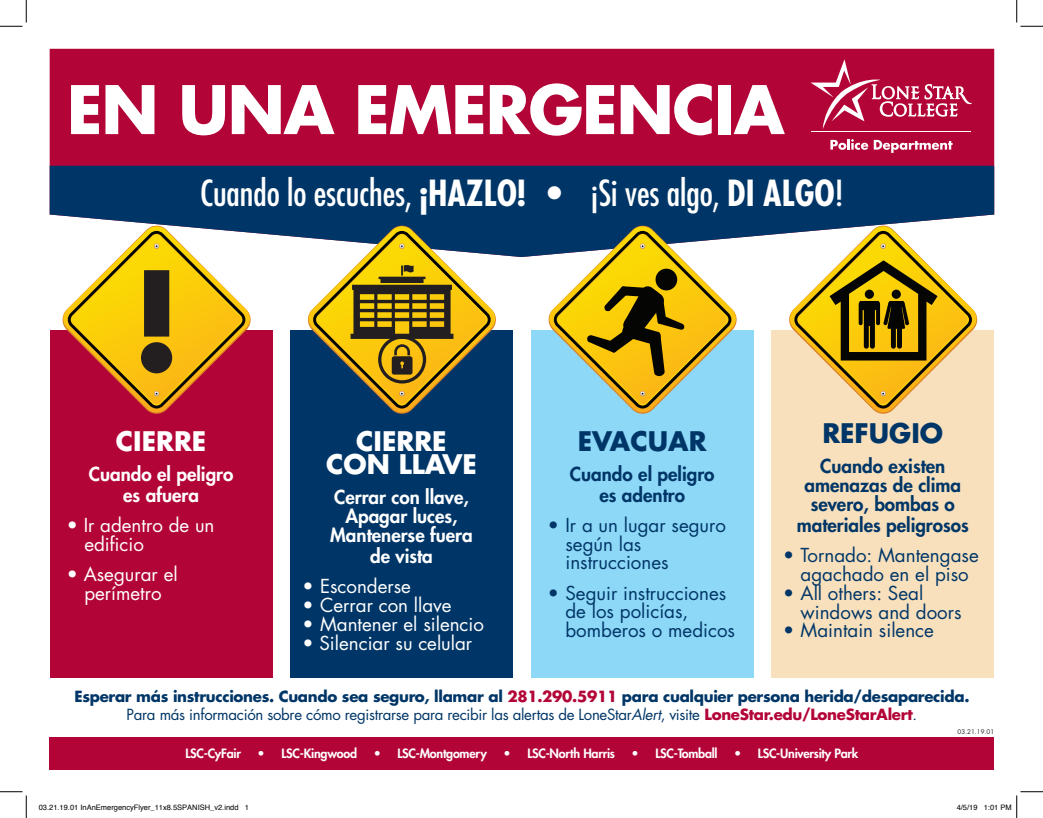
<style>
.page{position:relative;width:1043px;height:818px;background:#fff}
.page>*{position:absolute;margin:0;border:0;box-sizing:border-box;transform-origin:0 0}
.t1{font:700 65px "Futura Std";letter-spacing:-.02em;color:#fff}
.t2{font:condensed 35px "Futura Std";color:#fff}
.t3{font:700 26.25px/23.8px "Futura Std";color:#fff;text-align:center}
.t4{font:700 26.25px "Futura Std";color:#003667}
.t5{font:18.75px/18.8px "Futura Std";color:#003667}
.t6{font:18.75px/18.8px "Futura Std";color:#fff}
.t7{font:800 18.75px/18.8px "Futura Std";color:#003667;text-align:center}
.t8{font:800 18.75px/18.8px "Futura Std";color:#fff;text-align:center}
.t9{font:700 15px/17.5px "Futura Std";letter-spacing:-.02em;color:#003667;text-align:center}
.t10{font:800 12.5px "Futura Std";letter-spacing:-.02em;color:#fff}
.t11{font:7.5px "Helvetica";color:#000}
.t12{font:6.25px "Futura Std";color:#231f20}
.s1{font-weight:700}
.s2{color:#b30437}
.s3{font-weight:400}
.s4{font-weight:400;font-style:italic}
</style>
<div class="page">
<div style="left:50px;top:736px;width:944px;height:33px;background:#b30437"></div>
<div style="left:50px;top:49px;width:944px;height:117px;background:#b30437"></div>
<svg style="left:50px;top:166px;width:944px;height:91px;background:#134472"></svg>
<div style="left:50px;top:329px;width:222px;height:348px;background:#b30437"></div>
<svg style="left:62px;top:226px;width:189px;height:188px"></svg>
<svg style="left:67px;top:231px;width:178px;height:177px"></svg>
<div style="left:290px;top:329px;width:223px;height:348px;background:#003667"></div>
<svg style="left:307px;top:226px;width:189px;height:188px"></svg>
<svg style="left:312px;top:231px;width:178px;height:177px"></svg>
<div style="left:531px;top:329px;width:222px;height:348px;background:#8dd7f7"></div>
<svg style="left:548px;top:226px;width:189px;height:188px"></svg>
<svg style="left:553px;top:231px;width:178px;height:177px"></svg>
<div style="left:655px;top:269px;width:22px;height:21px;background:#050504;border-radius:50%"></div>
<div style="left:771px;top:329px;width:223px;height:348px;background:#f8e0bd"></div>
<svg style="left:788px;top:226px;width:189px;height:188px"></svg>
<svg style="left:793px;top:231px;width:179px;height:177px"></svg>
<hr style="left:811px;top:132px;width:159px;height:1px;background:#fff">
<svg style="left:830px;top:139px;width:122px;height:14px"></svg>
<svg style="left:810px;top:59px;width:161px;height:70px;background:#be2955"></svg>
<svg style="left:0;top:0;width:27px;height:27px"></svg>
<svg style="left:0;top:791px;width:27px;height:27px"></svg>
<svg style="left:1016px;top:0;width:26px;height:27px"></svg>
<svg style="left:1016px;top:791px;width:26px;height:27px"></svg>
<h1 class="t1" style="left:67px;top:66px;width:719px">EN UNA EMERGENCIA</h1>
<h2 class="t2" style="left:200px;top:172px;width:645px">Cuando lo escuches, <span class="s1">¡HAZLO!</span> • ¡Si ves algo, <span class="s1">DI ALGO</span>!</h2>
<h3 class="t3" style="left:116px;top:428px;width:92px">CIERRE</h3>
<p class="t8" style="left:89px;top:463px;width:146px;line-height:21.2px">Cuando el peligro es afuera</p>
<p class="t6" style="left:84px;top:516px;width:132px;text-indent:-17px">• Ir adentro de un edificio</p>
<p class="t6" style="left:67px;top:564px;width:112px;text-align:center">• Asegurar el perímetro</p>
<h3 class="t3" style="left:326px;top:428px;width:152px">CIERRE<br>CON LLAVE</h3>
<p class="t8" style="left:330px;top:488px;width:144px">Cerrar con llave,<br>Apagar luces,<br>Mantenerse fuera</p>
<p class="t8" style="left:370px;top:547px;width:64px">de vista</p>
<p class="t6" style="left:302px;top:577px;width:110px">• Esconderse</p>
<p class="t6" style="left:302px;top:596px;width:150px">• Cerrar con llave</p>
<p class="t6" style="left:302px;top:614px;width:183px">• Mantener el silencio</p>
<p class="t6" style="left:302px;top:633px;width:171px">• Silenciar su celular</p>
<h3 class="t4" style="left:578px;top:423px;width:130px">EVACUAR</h3>
<p class="t7" style="left:570px;top:463px;width:146px;line-height:21.2px">Cuando el peligro es adentro</p>
<p class="t5" style="left:565px;top:516px;width:162px;text-indent:-17px">• Ir a un lugar seguro según las instrucciones</p>
<p class="t5" style="left:565px;top:583px;width:171px;text-indent:-17px">• Seguir instrucciones de los policías, bomberos o medicos</p>
<h3 class="t4" style="left:822px;top:416px;width:122px">REFUGIO</h3>
<p class="t7" style="left:804px;top:457px;width:158px">Cuando existen amenazas de clima severo, bombas o</p>
<p class="t7" style="left:796px;top:516px;width:173px">materiales peligrosos</p>
<p class="t5" style="left:783px;top:546px;width:197px;text-align:center">• Tornado: Mantengase agachado en el piso</p>
<p class="t5" style="left:800px;top:583px;width:162px;text-indent:-17px">• All others: Seal windows and doors</p>
<p class="t5" style="left:783px;top:621px;width:152px">• Maintain silence</p>
<p class="t9" style="left:74px;top:687px;width:896px">Esperar más instrucciones. Cuando sea seguro, llamar al <span class="s2">281.290.5911</span> para cualquier persona herida/desaparecida.<br><span class="s3">Para más información sobre cómo registrarse para recibir las alertas de LoneStar</span><span class="s4">Alert</span><span class="s3">, visite</span> <span class="s2">LoneStar.edu/LoneStarAlert</span><span class="s3">.</span></p>
<p class="t10" style="left:185px;top:745px;width:57px">LSC-CyFair</p>
<p class="t10" style="left:258px;top:745px;width:101px">• LSC-Kingwood</p>
<p class="t10" style="left:374px;top:745px;width:115px">• LSC-Montgomery</p>
<p class="t10" style="left:503px;top:745px;width:113px">• LSC-North Harris</p>
<p class="t10" style="left:631px;top:745px;width:87px">• LSC-Tomball</p>
<p class="t10" style="left:734px;top:745px;width:126px">• LSC-University Park</p>
<p class="t12" style="left:957px;top:727px;width:38px">03.21.19.01</p>
<p class="t11" style="left:39px;top:802px;width:212px">03.21.19.01 InAnEmergencyFlyer_11x8.5SPANISH_v2.indd 1</p>
<p class="t11" style="left:956px;top:802px;width:57px">4/5/19 1:01 PM</p>
</div>
